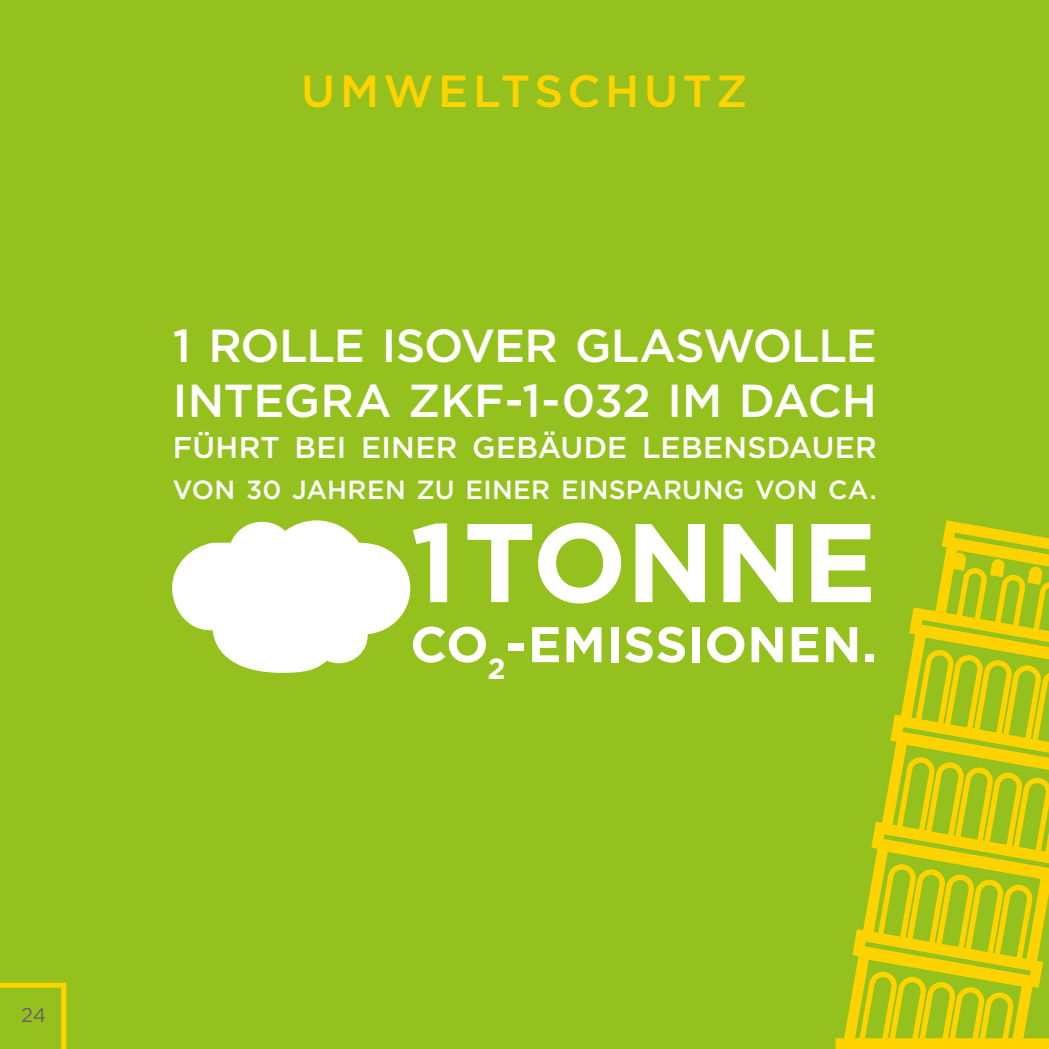
<style>
.page{position:relative;width:1049px;height:1049px;background:#95c11f}
.page>*{position:absolute;margin:0;border:0;box-sizing:border-box;transform-origin:0 0}
.t1{font:700 111.5px "Gotham";letter-spacing:-.005em;color:#fff}
.t2{font:700 50px "Gotham";letter-spacing:.005em;color:#fff}
.t3{font:500 46.25px "Gotham";letter-spacing:-.015em;color:#fff}
.t4{font:500 45px "Gotham";letter-spacing:.095em;color:#ffd300}
.t5{font:500 30px "Gotham";letter-spacing:.01em;color:#fff}
.t6{font:500 26.25px "Gotham";letter-spacing:.01em;color:#fff}
.t7{font:20px "Gotham";color:#646363}
</style>
<div class="page">
<svg style="left:172px;top:520px;width:238px;height:153px"></svg>
<svg style="left:836px;top:520px;width:213px;height:529px"></svg>
<svg style="left:990px;top:559px;width:15px;height:18px"></svg>
<svg style="left:1027px;top:566px;width:15px;height:19px"></svg>
<svg style="left:0;top:983px;width:66px;height:66px"></svg>
<p class="t4" style="left:301px;top:62px;width:448px">UMWELTSCHUTZ</p>
<p class="t3" style="left:173px;top:315px;width:705px">1 ROLLE ISOVER GLASWOLLE</p>
<p class="t3" style="left:173px;top:371px;width:705px">INTEGRA ZKF-1-032 IM DACH</p>
<p class="t5" style="left:173px;top:427px;width:705px">FÜHRT BEI EINER GEBÄUDE LEBENSDAUER</p>
<p class="t6" style="left:173px;top:473px;width:705px">VON 30 JAHREN ZU EINER EINSPARUNG VON CA.</p>
<p class="t1" style="left:410px;top:489px;width:468px">1 TONNE</p>
<p class="t2" style="left:410px;top:611px;width:468px">CO<sub>2</sub>-EMISSIONEN.</p>
<p class="t7" style="left:21px;top:1002px;width:26px">24</p>
</div>
